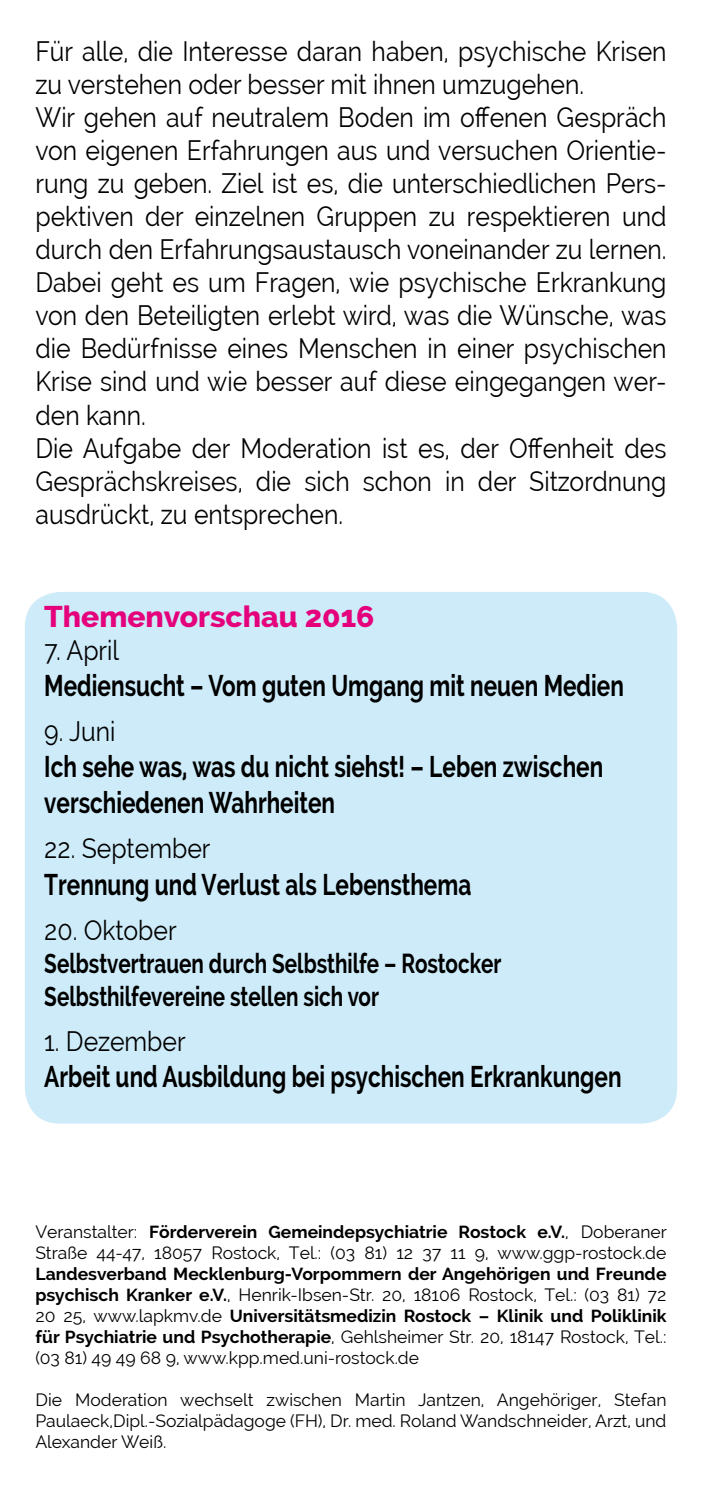
<style>
.page{position:relative;width:702px;height:1489px;background:#fff}
.page>*{position:absolute;margin:0;border:0;box-sizing:border-box;transform-origin:0 0}
.t1{font:700 30px/36px "Raleway";color:#000;scale:.75 1}
.t2{font:800 30px "Raleway";color:#e5007c}
.t3{font:27.5px/33px "Raleway";color:#000;scale:.9 1}
.t4{font:700 27.5px/33px "Raleway";color:#000;scale:.75 1}
.t5{font:700 17.5px/21px "Raleway";color:#000;text-align:justify}
.t6{font:17.5px/21px "Raleway";color:#000}
.s1{font-weight:700}
.s2{font-weight:400}
</style>
<div class="page">
<div style="left:25px;top:592px;width:652px;height:531px;background:#cdebf9;border-radius:35px"></div>
<p class="t3" style="left:35px;top:35px;width:702px">Für alle, die Interesse daran haben, psychische Krisen zu verstehen oder besser mit ihnen umzugehen.<br>Wir gehen auf neutralem Boden im offenen Gespräch von eigenen Erfahrungen aus und versuchen Orientie&shy;rung zu geben. Ziel ist es, die unterschiedlichen Pers&shy;pektiven der einzelnen Gruppen zu respektieren und durch den Erfahrungsaustausch voneinander zu lernen.<br>Dabei geht es um Fragen, wie psychische Erkrankung von den Beteiligten erlebt wird, was die Wünsche, was die Bedürfnisse eines Menschen in einer psychischen Krise sind und wie besser auf diese eingegangen wer&shy;den kann.<br>Die Aufgabe der Moderation ist es, der Offenheit des Gesprächskreises, die sich schon in der Sitzordnung ausdrückt, zu entsprechen.</p>
<p class="t2" style="left:44px;top:599px;width:331px">Themenvorschau 2016</p>
<p class="t3" style="left:44px;top:634px;width:85px">7. April</p>
<p class="t1" style="left:44px;top:668px;width:774px">Mediensucht – Vom guten Umgang mit neuen Medien</p>
<p class="t3" style="left:44px;top:715px;width:81px">9. Juni</p>
<p class="t1" style="left:44px;top:749px;width:746px">Ich sehe was, was du nicht siehst! – Leben zwischen verschiedenen Wahrheiten</p>
<p class="t3" style="left:44px;top:832px;width:186px">22. September</p>
<p class="t1" style="left:44px;top:866px;width:571px">Trennung und Verlust als Lebensthema</p>
<p class="t3" style="left:44px;top:913px;width:149px">20. Oktober</p>
<p class="t4" style="left:44px;top:946px;width:611px">Selbstvertrauen durch Selbsthilfe – Rostocker<br>Selbsthilfevereine stellen sich vor</p>
<p class="t3" style="left:44px;top:1024px;width:159px">1. Dezember</p>
<p class="t1" style="left:44px;top:1058px;width:771px">Arbeit und Ausbildung bei psychischen Erkrankungen</p>
<p class="t6" style="left:35px;top:1220px;width:633px">Veranstalter: <span class="s1">Förderverein Gemeindepsychiatrie Rostock e.V.</span>, Doberaner<br>Straße 44-47, 18057 Rostock, Tel.: (03 81) 12 37 11 9, www.ggp-rostock.de</p>
<p class="t5" style="left:35px;top:1263px;width:632px">Landesverband Mecklenburg-Vorpommern der Angehörigen und Freunde psychisch Kranker e.V.<span class="s2">, Henrik-Ibsen-Str. 20, 18106 Rostock, Tel.: (03 81) 72<br>20 25, www.lapkmv.de</span> Universitätsmedizin Rostock – Klinik und Poliklinik für Psychiatrie und Psychotherapie<span class="s2">, Gehlsheimer Str. 20, 18147 Rostock, Tel.: (03 81) 49 49 68 9, www.kpp.med.uni-rostock.de</span></p>
<p class="t6" style="left:35px;top:1388px;width:632px;text-align:justify">Die Moderation wechselt zwischen Martin Jantzen, Angehöriger, Stefan Paulaeck,Dipl.-Sozialpädagoge (FH), Dr. med. Roland Wandschneider, Arzt, und Alexander Weiß.</p>
</div>
